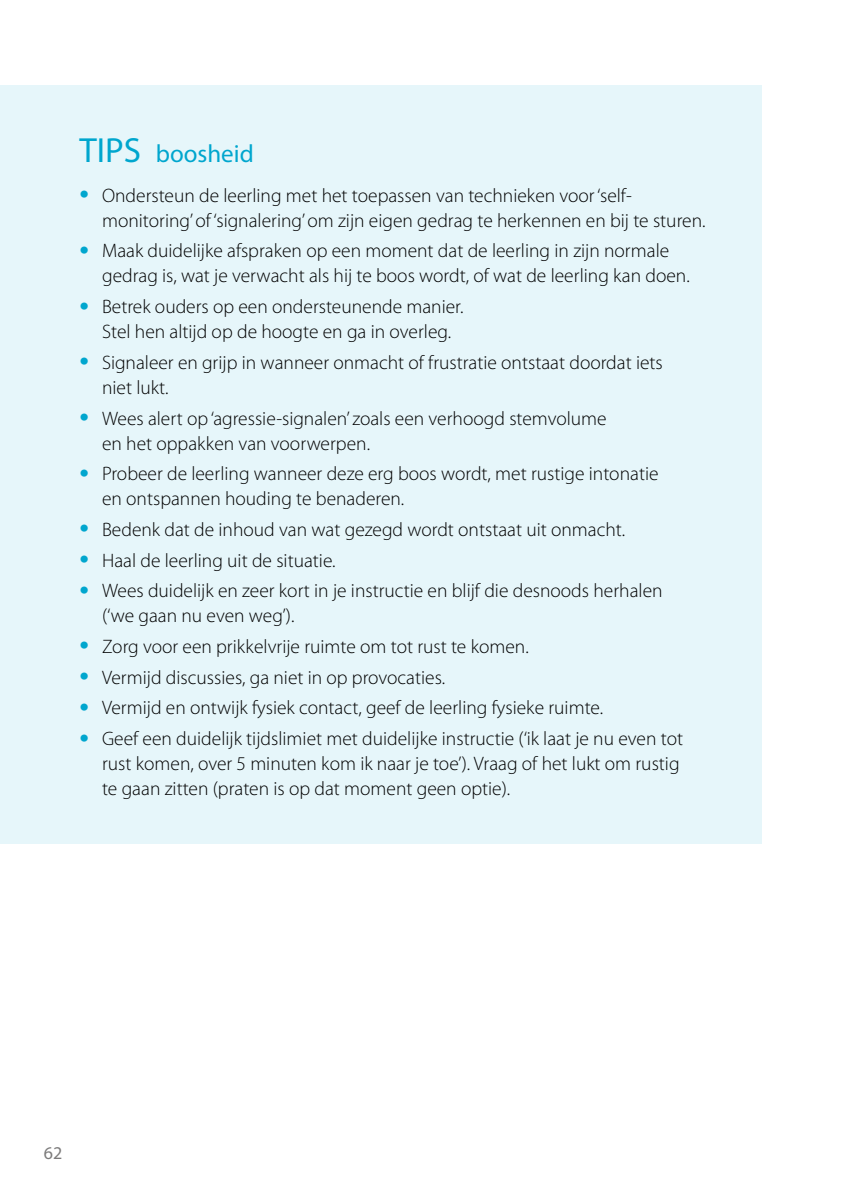
<style>
.page{position:relative;width:842px;height:1191px;background:#fff}
.page>*{position:absolute;margin:0;border:0;box-sizing:border-box;transform-origin:0 0}
.t1{font:25px "Myriad Pro";color:#00a6ce}
.t2{font:300 19.6px/25px "Myriad Pro";color:#000}
.t3{font:18px "Myriad Pro";color:#7c7b7b}
.s1{font-size:35px}
.s2{font-weight:400;font-size:34px;color:#00a6ce}
</style>
<div class="page">
<div style="left:0;top:85px;width:761px;height:758px;background:#e6f6fa"></div>
<p class="t1" style="left:79px;top:139px;width:176px"><span class="s1">TIPS</span> boosheid</p>
<p class="t2" style="left:102px;top:183px;width:605px;text-indent:-23px"><span class="s2">•</span> Ondersteun de leerling met het toepassen van technieken voor ‘self&shy;monitoring’ of ‘signalering’ om zijn eigen gedrag te herkennen en bij te sturen.</p>
<p class="t2" style="left:102px;top:238px;width:589px;text-indent:-23px"><span class="s2">•</span> Maak duidelijke afspraken op een moment dat de leerling in zijn normale gedrag is, wat je verwacht als hij te boos wordt, of wat de leerling kan doen.</p>
<p class="t2" style="left:79px;top:294px;width:386px;text-align:center"><span class="s2">•</span> Betrek ouders op een ondersteunende manier.<br>Stel hen altijd op de hoogte en ga in overleg.</p>
<p class="t2" style="left:102px;top:350px;width:562px;text-indent:-23px"><span class="s2">•</span> Signaleer en grijp in wanneer onmacht of frustratie ontstaat doordat iets niet lukt.</p>
<p class="t2" style="left:102px;top:405px;width:506px;text-indent:-23px"><span class="s2">•</span> Wees alert op ‘agressie-signalen’ zoals een verhoogd stemvolume en het oppakken van voorwerpen.</p>
<p class="t2" style="left:102px;top:461px;width:558px;text-indent:-23px"><span class="s2">•</span> Probeer de leerling wanneer deze erg boos wordt, met rustige intonatie en ontspannen houding te benaderen.</p>
<p class="t2" style="left:79px;top:517px;width:547px"><span class="s2">•</span> Bedenk dat de inhoud van wat gezegd wordt ontstaat uit onmacht.</p>
<p class="t2" style="left:79px;top:547px;width:258px"><span class="s2">•</span> Haal de leerling uit de situatie.</p>
<p class="t2" style="left:102px;top:578px;width:562px;text-indent:-23px"><span class="s2">•</span> Wees duidelijk en zeer kort in je instructie en blijf die desnoods herhalen (‘we gaan nu even weg’).</p>
<p class="t2" style="left:79px;top:634px;width:451px"><span class="s2">•</span> Zorg voor een prikkelvrije ruimte om tot rust te komen.</p>
<p class="t2" style="left:79px;top:664px;width:367px"><span class="s2">•</span> Vermijd discussies, ga niet in op provocaties.</p>
<p class="t2" style="left:79px;top:695px;width:525px"><span class="s2">•</span> Vermijd en ontwijk fysiek contact, geef de leerling fysieke ruimte.</p>
<p class="t2" style="left:102px;top:726px;width:582px;text-indent:-23px"><span class="s2">•</span> Geef een duidelijk tijdslimiet met duidelijke instructie (‘ik laat je nu even tot rust komen, over 5 minuten kom ik naar je toe’). Vraag of het lukt om rustig te gaan zitten (praten is op dat moment geen optie).</p>
<p class="t3" style="left:44px;top:1142px;width:20px">62</p>
</div>
